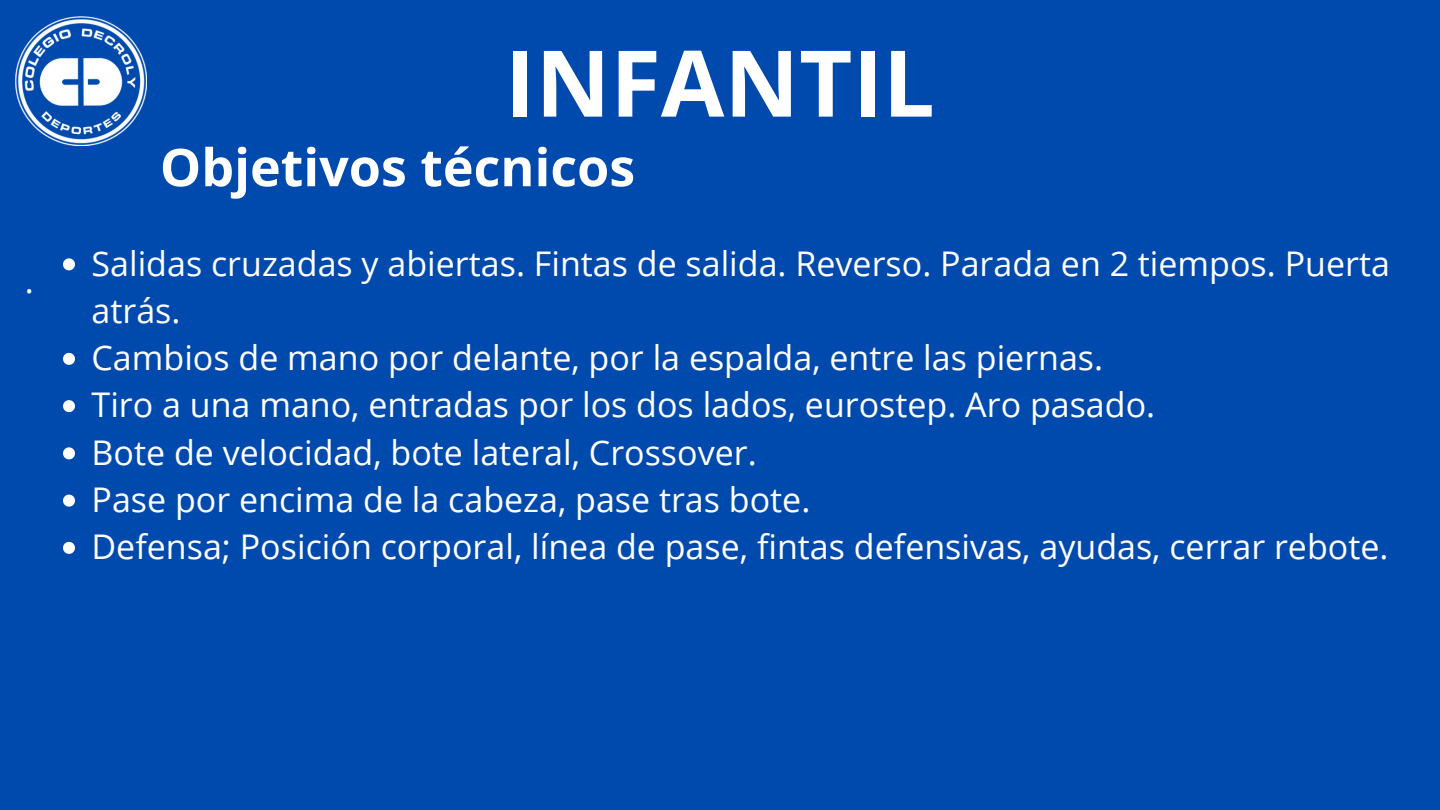
<style>
.page{position:relative;width:1440px;height:810px;background:#004aad}
.page>*{position:absolute;margin:0;border:0;box-sizing:border-box;transform-origin:0 0}
.t1{font:700 92px "Open Sans";color:#fff}
.t2{font:700 52px "Open Sans";color:#fff}
.t3{font:34px/47.2px "Open Sans";color:#fff}
</style>
<div class="page">
<img style="left:16px;top:16px;width:130px;height:130px">
<svg style="left:63px;top:258px;width:12px;height:12px"></svg>
<svg style="left:63px;top:353px;width:12px;height:12px"></svg>
<svg style="left:63px;top:400px;width:12px;height:12px"></svg>
<svg style="left:63px;top:447px;width:12px;height:12px"></svg>
<svg style="left:63px;top:495px;width:12px;height:12px"></svg>
<svg style="left:63px;top:542px;width:12px;height:12px"></svg>
<p class="t3" style="left:25px;top:256px;width:11px">.</p>
<p class="t1" style="left:505px;top:18px;width:431px">INFANTIL</p>
<p class="t2" style="left:160px;top:131px;width:477px">Objetivos técnicos</p>
<p class="t3" style="left:92px;top:239px;width:1300px">Salidas cruzadas y abiertas. Fintas de salida. Reverso. Parada en 2 tiempos. Puerta atrás.</p>
<p class="t3" style="left:92px;top:333px;width:1013px">Cambios de mano por delante, por la espalda, entre las piernas.</p>
<p class="t3" style="left:92px;top:381px;width:1065px">Tiro a una mano, entradas por los dos lados, eurostep. Aro pasado.</p>
<p class="t3" style="left:92px;top:428px;width:667px">Bote de velocidad, bote lateral, Crossover.</p>
<p class="t3" style="left:92px;top:475px;width:720px">Pase por encima de la cabeza, pase tras bote.</p>
<p class="t3" style="left:92px;top:522px;width:1298px">Defensa; Posición corporal, línea de pase, fintas defensivas, ayudas, cerrar rebote.</p>
</div>
